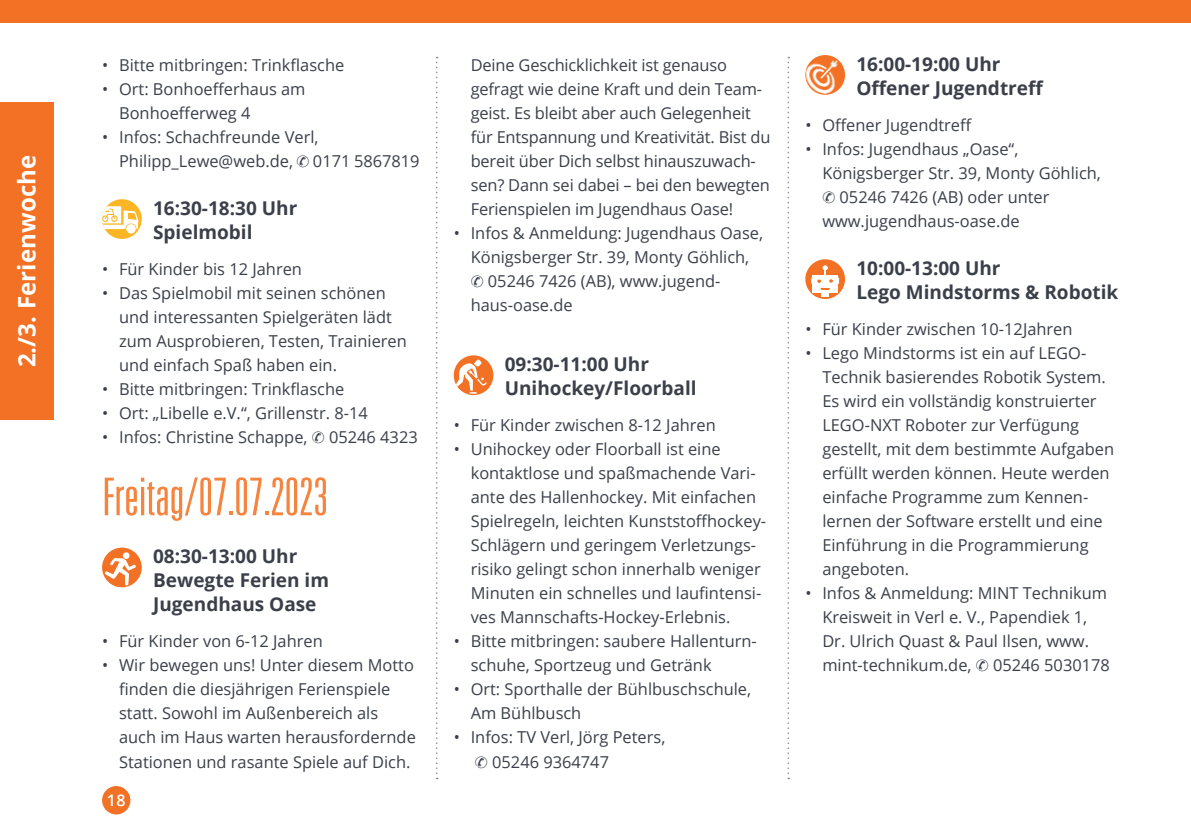
<style>
.page{position:relative;width:1191px;height:840px;background:#fff}
.page>*{position:absolute;margin:0;border:0;box-sizing:border-box;transform-origin:0 0}
.t1{font:300 ultra-condensed 52px "Univers";color:#f5843f}
.t2{font:700 24px "Open Sans";letter-spacing:.005em;color:#fff}
.t3{font:700 19px/24px "Open Sans";color:#3a3f49}
.t4{font:16.4px/24px "Open Sans";color:#3a3f49}
.t5{font:600 16px "Open Sans";color:#fff}
</style>
<div class="page">
<div style="left:102px;top:785px;width:28px;height:29px;background:#f37124;border-radius:50%"></div>
<div style="left:0;top:0;width:1191px;height:23px;background:#f37124"></div>
<svg style="left:436px;top:57px;width:2px;height:721px"></svg>
<svg style="left:787px;top:57px;width:2px;height:721px"></svg>
<div style="left:0;top:102px;width:54px;height:318px;background:#f37124"></div>
<img style="left:805px;top:55px;width:40px;height:40px;border-radius:20px">
<svg style="left:805px;top:259px;width:40px;height:40px"></svg>
<svg style="left:811px;top:265px;width:28px;height:31px"></svg>
<div style="left:454px;top:355px;width:39px;height:40px;background:#f37124;border-radius:50%"></div>
<svg style="left:454px;top:359px;width:33px;height:34px"></svg>
<svg style="left:102px;top:199px;width:40px;height:40px"></svg>
<svg style="left:102px;top:206px;width:36px;height:28px"></svg>
<svg style="left:102px;top:547px;width:40px;height:40px"></svg>
<svg style="left:105px;top:552px;width:31px;height:33px"></svg>
<h2 class="t2" style="left:10px;top:367px;width:214px;rotate:-90deg">2./3. Ferienwoche</h2>
<p class="t4" style="left:102px;top:52px;width:244px">• Bitte mitbringen: Trinkflasche</p>
<p class="t4" style="left:119px;top:76px;width:188px;text-indent:-17px">• Ort: Bonhoefferhaus am<br>Bonhoefferweg 4</p>
<p class="t4" style="left:119px;top:124px;width:302px;text-indent:-17px">• Infos: Schachfreunde Verl,<br>Philipp_Lewe@web.de, ✆ 0171 5867819</p>
<p class="t3" style="left:153px;top:195px;width:146px">16:30-18:30 Uhr<br>Spielmobil</p>
<p class="t4" style="left:102px;top:256px;width:201px">• Für Kinder bis 12 Jahren</p>
<p class="t4" style="left:119px;top:280px;width:289px;text-indent:-17px">• Das Spielmobil mit seinen schönen und interessanten Spielgeräten lädt zum Ausprobieren, Testen, Trainieren und einfach Spaß haben ein.</p>
<p class="t4" style="left:102px;top:376px;width:244px">• Bitte mitbringen: Trinkflasche</p>
<p class="t4" style="left:102px;top:400px;width:267px">• Ort: „Libelle e.V.“, Grillenstr. 8-14</p>
<p class="t4" style="left:102px;top:424px;width:317px">• Infos: Christine Schappe, ✆ 05246 4323</p>
<h1 class="t1" style="left:102px;top:469px;width:227px">Freitag/07.07.2023</h1>
<p class="t3" style="left:153px;top:543px;width:177px">08:30-13:00 Uhr<br>Bewegte Ferien im<br>Jugendhaus Oase</p>
<p class="t4" style="left:102px;top:628px;width:222px">• Für Kinder von 6-12 Jahren</p>
<p class="t4" style="left:119px;top:652px;width:298px;text-indent:-17px">• Wir bewegen uns! Unter diesem Motto finden die diesjährigen Ferienspiele statt. Sowohl im Außenbereich als auch im Haus warten herausfordernde Stationen und rasante Spiele auf Dich.</p>
<p class="t5" style="left:107px;top:789px;width:20px">18</p>
<p class="t4" style="left:471px;top:52px;width:301px">Deine Geschicklichkeit ist genauso gefragt wie deine Kraft und dein Team&shy;geist. Es bleibt aber auch Gelegenheit für Entspannung und Kreativität. Bist du bereit über Dich selbst hinauszuwach&shy;sen? Dann sei dabei – bei den bewegten Ferienspielen im Jugendhaus Oase!</p>
<p class="t4" style="left:471px;top:220px;width:294px;text-indent:-17px">• Infos &amp; Anmeldung: Jugendhaus Oase,<br>Königsberger Str. 39, Monty Göhlich, ✆ 05246 7426 (AB), www.jugend&shy;haus-oase.de</p>
<p class="t3" style="left:505px;top:351px;width:193px">09:30-11:00 Uhr<br>Unihockey/Floorball</p>
<p class="t4" style="left:454px;top:412px;width:264px">• Für Kinder zwischen 8-12 Jahren</p>
<p class="t4" style="left:471px;top:436px;width:297px;text-indent:-17px">• Unihockey oder Floorball ist eine kontaktlose und spaßmachende Vari&shy;ante des Hallenhockey. Mit einfachen Spielregeln, leichten Kunststoffhockey-Schlägern und geringem Verletzungs&shy;risiko gelingt schon innerhalb weniger Minuten ein schnelles und laufintensi&shy;ves Mannschafts-Hockey-Erlebnis.</p>
<p class="t4" style="left:471px;top:628px;width:287px;text-indent:-17px">• Bitte mitbringen: saubere Hallenturn&shy;schuhe, Sportzeug und Getränk</p>
<p class="t4" style="left:471px;top:676px;width:282px;text-indent:-17px">• Ort: Sporthalle der Bühlbuschschule,<br>Am Bühlbusch</p>
<p class="t4" style="left:475px;top:724px;width:192px;text-indent:-21px">• Infos: TV Verl, Jörg Peters, ✆ 05246 9364747</p>
<p class="t3" style="left:856px;top:51px;width:189px">16:00-19:00 Uhr<br>Offener Jugendtreff</p>
<p class="t4" style="left:805px;top:112px;width:168px">• Offener Jugendtreff</p>
<p class="t4" style="left:822px;top:136px;width:280px;text-indent:-17px">• Infos: Jugendhaus „Oase“,<br>Königsberger Str. 39, Monty Göhlich, ✆ 05246 7426 (AB) oder unter www.jugendhaus-oase.de</p>
<p class="t3" style="left:856px;top:255px;width:263px">10:00-13:00 Uhr<br>Lego Mindstorms &amp; Robotik</p>
<p class="t4" style="left:805px;top:316px;width:269px">• Für Kinder zwischen 10-12Jahren</p>
<p class="t4" style="left:822px;top:340px;width:293px;text-indent:-17px">• Lego Mindstorms ist ein auf LEGO-Technik basierendes Robotik System.<br>Es wird ein vollständig konstruierter LEGO-NXT Roboter zur Verfügung gestellt, mit dem bestimmte Aufgaben erfüllt werden können. Heute werden einfache Programme zum Kennen&shy;lernen der Software erstellt und eine Einführung in die Programmierung angeboten.</p>
<p class="t4" style="left:822px;top:580px;width:289px;text-indent:-17px">• Infos &amp; Anmeldung: MINT Technikum Kreisweit in Verl e. V., Papendiek 1, Dr. Ulrich Quast &amp; Paul Ilsen, www. mint-technikum.de, ✆ 05246 5030178</p>
</div>
